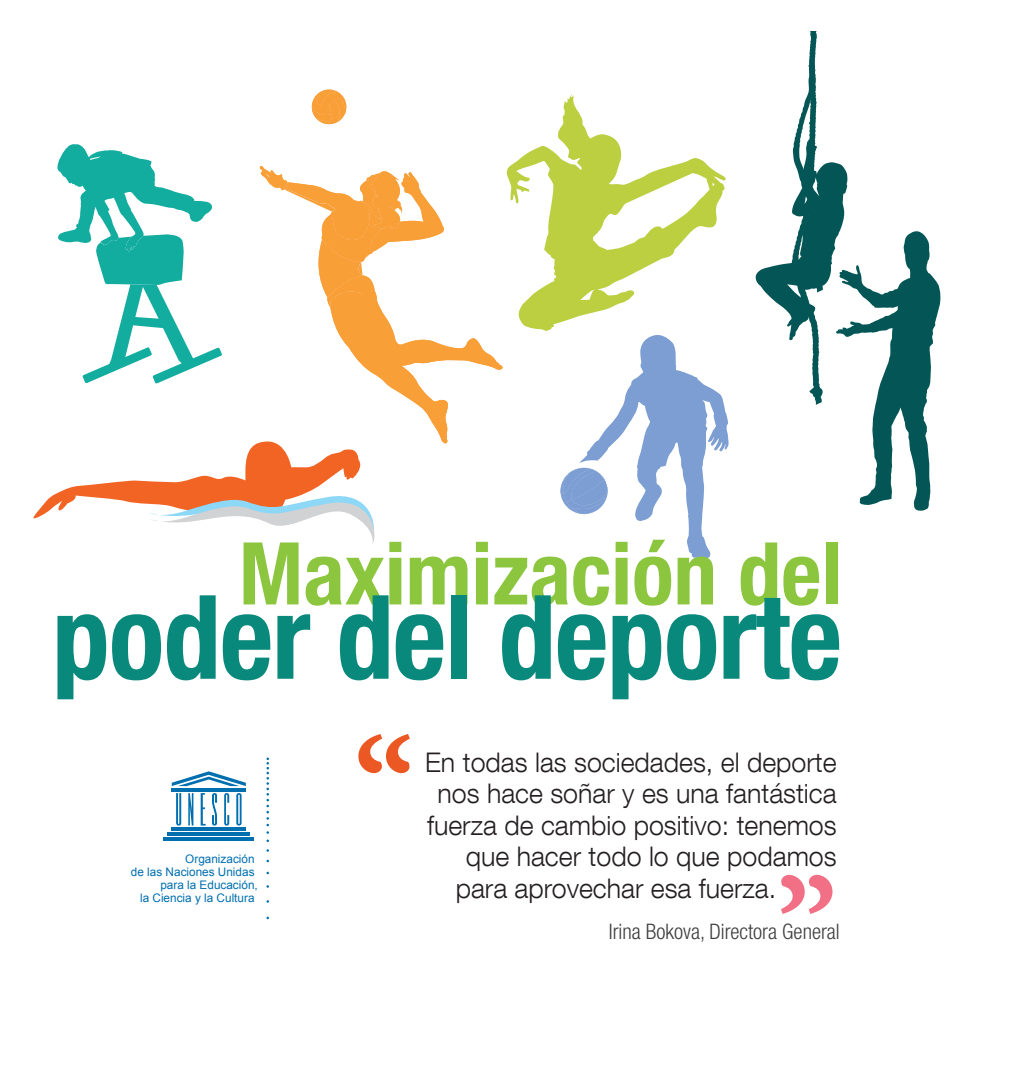
<style>
.page{position:relative;width:1031px;height:1085px;background:#fff}
.page>*{position:absolute;margin:0;border:0;box-sizing:border-box;transform-origin:0 0}
.t1{font:700 137.25px "Minion Pro";color:#eb5823}
.t2{font:700 137.25px "Minion Pro";color:#f17085}
.t3{font:700 condensed 116.77px "Helvetica Neue LT Com";letter-spacing:-.01em;color:#09897b}
.t4{font:700 condensed 86.62px "Helvetica Neue LT Com";color:#8bc63e}
.t5{font:300 27px "Helvetica Neue LT Com";color:#231f20}
.t6{font:300 condensed 21.38px "Helvetica Neue LT Com";color:#3e3e3f}
.t7{font:11.7px/12.8px "Arial";color:#006faf;text-align:right}
</style>
<div class="page">
<svg style="left:506px;top:94px;width:220px;height:237px"></svg>
<svg style="left:260px;top:166px;width:243px;height:277px"></svg>
<svg style="left:312px;top:90px;width:34px;height:34px"></svg>
<svg style="left:364px;top:319px;width:10px;height:20px"></svg>
<svg style="left:389px;top:362px;width:15px;height:11px"></svg>
<svg style="left:383px;top:320px;width:8px;height:14px"></svg>
<svg style="left:281px;top:170px;width:134px;height:137px"></svg>
<svg style="left:57px;top:144px;width:165px;height:239px"></svg>
<svg style="left:560px;top:335px;width:168px;height:224px"></svg>
<svg style="left:755px;top:32px;width:185px;height:478px"></svg>
<svg style="left:33px;top:441px;width:345px;height:103px"></svg>
<svg style="left:266px;top:757px;width:3px;height:76px"></svg>
<hr style="left:172px;top:827px;width:74px;height:3px;background:#006faf">
<hr style="left:168px;top:832px;width:82px;height:3px;background:#006faf">
<hr style="left:164px;top:837px;width:90px;height:3px;background:#006faf">
<hr style="left:172px;top:788px;width:74px;height:3px;background:#006faf">
<svg style="left:172px;top:771px;width:74px;height:15px"></svg>
<svg style="left:176px;top:793px;width:5px;height:32px"></svg>
<svg style="left:188px;top:793px;width:5px;height:32px"></svg>
<svg style="left:201px;top:793px;width:5px;height:32px"></svg>
<svg style="left:224px;top:793px;width:5px;height:32px"></svg>
<svg style="left:236px;top:793px;width:6px;height:32px"></svg>
<svg style="left:212px;top:793px;width:5px;height:32px"></svg>
<h3 class="t4" style="left:239px;top:521px;width:605px">Maximización del</h3>
<h2 class="t3" style="left:52px;top:567px;width:791px">poder del deporte</h2>
<p class="t7" style="left:131px;top:852px;width:128px">Organización<br>de las Naciones Unidas para la Educación,<br>la Ciencia y la Cultura</p>
<h1 class="t1" style="left:354px;top:691px;width:62px">“</h1>
<p class="t5" style="left:425px;top:745px;width:413px">En todas las sociedades, el deporte</p>
<p class="t5" style="left:437px;top:777px;width:401px">nos hace soñar y es una fantástica</p>
<p class="t5" style="left:427px;top:808px;width:411px">fuerza de cambio positivo: tenemos</p>
<p class="t5" style="left:466px;top:840px;width:372px">que hacer todo lo que podamos</p>
<p class="t5" style="left:456px;top:871px;width:322px">para aprovechar esa fuerza.</p>
<h1 class="t2" style="left:776px;top:831px;width:62px">”</h1>
<p class="t6" style="left:609px;top:918px;width:233px">Irina Bokova, Directora General</p>
</div>
